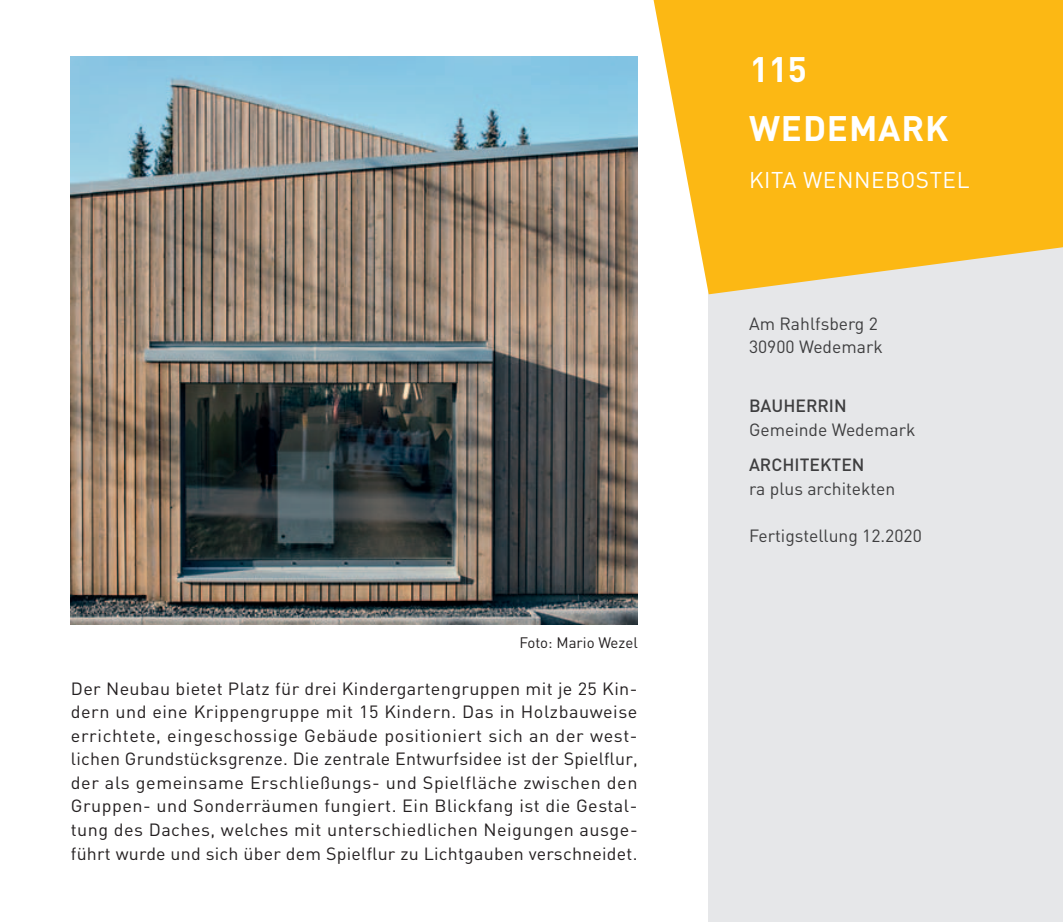
<style>
.page{position:relative;width:1063px;height:922px;background:#fff}
.page>*{position:absolute;margin:0;border:0;box-sizing:border-box;transform-origin:0 0}
.t1{font:700 35px "DIN";letter-spacing:.025em;color:#fff}
.t2{font:22.5px "DIN";color:#fff}
.t3{font:17.5px/23.5px "DIN";letter-spacing:.025em;color:#231f20}
.t4{font:17.5px/23.5px "DIN";color:#3e3e3f}
.t5{font:500 17.5px "DIN";color:#3e3e3f}
.t6{font:15px "DIN";color:#231f20}
</style>
<div class="page">
<div style="left:709px;top:234px;width:354px;height:687px;background:#e6e7e9"></div>
<svg style="left:654px;top:0;width:409px;height:294px;fill:#fcb814"></svg>
<img style="left:71px;top:57px;width:567px;height:567px">
<p class="t6" style="left:519px;top:632px;width:120px">Foto: Mario Wezel</p>
<p class="t3" style="left:71px;top:676px;width:569px">Der Neubau bietet Platz für drei Kindergartengruppen mit je 25 Kin&shy;dern und eine Krippengruppe mit 15 Kindern. Das in Holzbauweise errichtete, eingeschossige Gebäude positioniert sich an der west&shy;lichen Grundstücksgrenze. Die zentrale Entwurfsidee ist der Spielflur, der als gemeinsame Erschließungs- und Spielfläche zwischen den Gruppen- und Sonderräumen fungiert. Ein Blickfang ist die Gestal&shy;tung des Daches, welches mit unterschiedlichen Neigungen ausge&shy;führt wurde und sich über dem Spielflur zu Lichtgauben verschneidet.</p>
<h1 class="t1" style="left:750px;top:47px;width:59px">115</h1>
<h1 class="t1" style="left:749px;top:106px;width:201px">WEDEMARK</h1>
<p class="t2" style="left:749px;top:166px;width:27px">Kita</p>
<p class="t2" style="left:803px;top:166px;width:36px">Wennebostel</p>
<p class="t4" style="left:749px;top:311px;width:135px">Am Rahlfsberg 2<br>30900 Wedemark</p>
<p class="t5" style="left:749px;top:394px;width:99px">BAUHERRIN</p>
<p class="t4" style="left:749px;top:417px;width:168px">Gemeinde Wedemark</p>
<p class="t5" style="left:749px;top:453px;width:117px">ARCHITEKTEN</p>
<p class="t4" style="left:749px;top:476px;width:148px">ra plus architekten</p>
<p class="t4" style="left:749px;top:523px;width:174px">Fertigstellung 12.2020</p>
</div>
